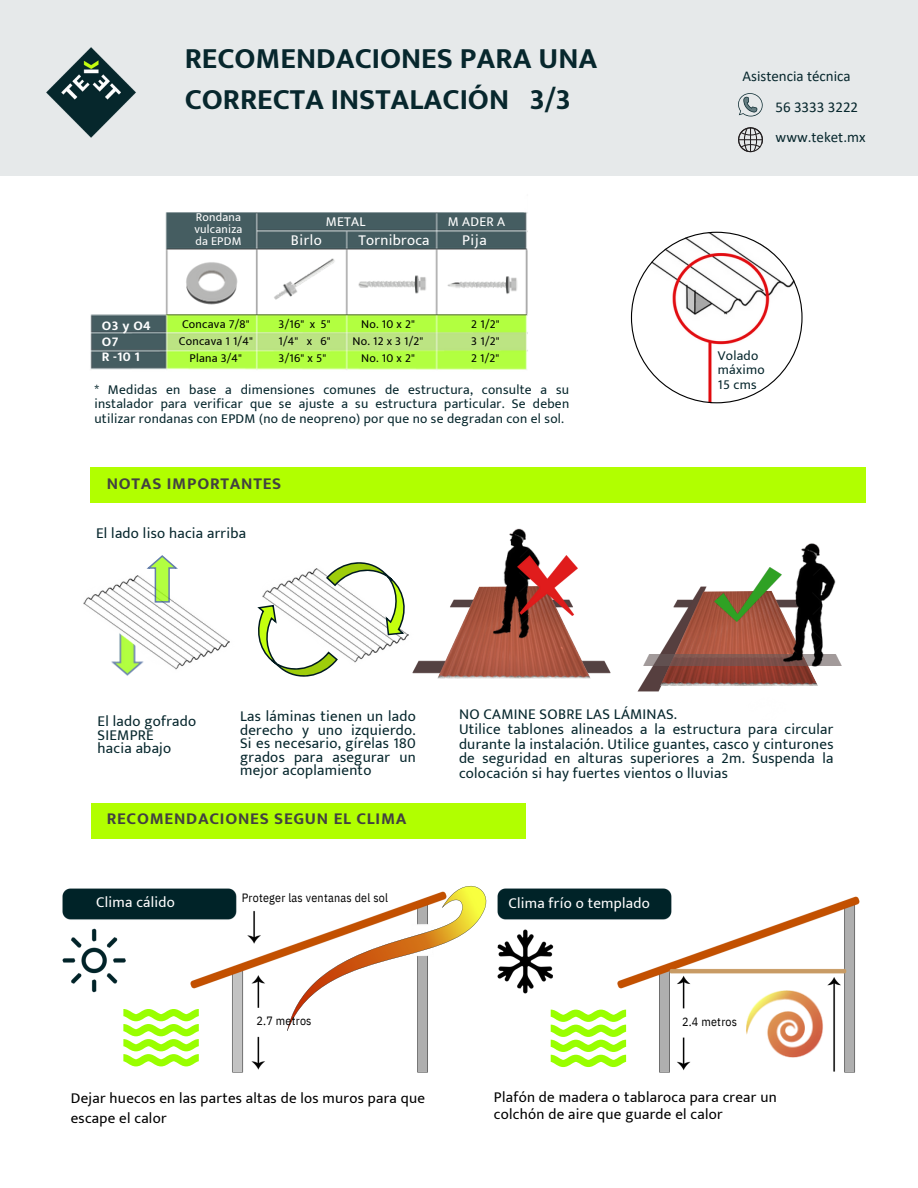
<style>
.page{position:relative;width:918px;height:1188px;background:#fff}
.page>*{position:absolute;margin:0;border:0;box-sizing:border-box;transform-origin:0 0}
.t1{font:700 30px/41.7px "Mukta";color:#07272d}
.t2{font:700 16.95px "Mukta";letter-spacing:.045em;color:#424141}
.t3{font:15px/13.5px "Mukta";letter-spacing:.02em;color:#07272d}
.t4{font:15px/16.8px "Mukta";letter-spacing:.02em;color:#000}
.t5{font:15px "Mukta";letter-spacing:.02em;color:#fff}
.t6{font:15px "Calibri";color:#07272d}
.t7{font:13.5px/14.7px "Mukta";letter-spacing:.02em;color:#07272d;text-align:justify}
.t8{font:700 13.5px/15.8px "Mukta";letter-spacing:.03em;color:#fff}
.t9{font:13.5px "Mukta";letter-spacing:.025em;color:#fff}
.t10{font:12px/17px "Mukta";letter-spacing:.02em;color:#000}
.t11{font:12px "IBM Plex Sans Cond";letter-spacing:.02em;color:#000}
.t12{font:12px/12px "Mukta";letter-spacing:.02em;color:#fff;text-align:justify}
</style>
<div class="page">
<div style="left:0;top:0;width:918px;height:175px;background:#e6e9ea"></div>
<img style="left:46px;top:47px;width:90px;height:91px">
<img style="left:62px;top:888px;width:366px;height:185px">
<img style="left:497px;top:888px;width:363px;height:185px">
<svg style="left:287px;top:886px;width:200px;height:145px"></svg>
<img style="left:747px;top:991px;width:76px;height:66px">
<div style="left:91px;top:803px;width:434px;height:36px;background:#b1ff00"></div>
<img style="left:124px;top:673px;width:7px;height:3px">
<img style="left:637px;top:586px;width:70px;height:106px">
<img style="left:660px;top:591px;width:123px;height:63px">
<img style="left:660px;top:666px;width:158px;height:20px">
<img style="left:643px;top:654px;width:199px;height:12px">
<img style="left:783px;top:543px;width:57px;height:127px">
<img style="left:715px;top:568px;width:66px;height:54px">
<img style="left:412px;top:660px;width:199px;height:19px">
<img style="left:437px;top:586px;width:154px;height:92px">
<img style="left:493px;top:528px;width:51px;height:114px">
<img style="left:517px;top:556px;width:61px;height:59px">
<svg style="left:257px;top:562px;width:148px;height:115px"></svg>
<img style="left:83px;top:575px;width:147px;height:98px">
<svg style="left:147px;top:555px;width:31px;height:48px"></svg>
<img style="left:90px;top:212px;width:438px;height:158px">
<div style="left:91px;top:468px;width:775px;height:35px;background:#b1ff00"></div>
<svg style="left:631px;top:232px;width:172px;height:171px"></svg>
<svg style="left:738px;top:93px;width:25px;height:23px"></svg>
<svg style="left:738px;top:127px;width:25px;height:25px"></svg>
<p class="t1" style="left:185px;top:36px;width:414px">RECOMENDACIONES PARA UNA<br>CORRECTA INSTALACIÓN 3/3</p>
<h4 class="t8" style="left:102px;top:317px;width:51px">O3 y O4<br>O7<br>R -10 1</h4>
<p class="t12" style="left:195px;top:211px;width:49px">Rondana vulcaniza da EPDM</p>
<h3 class="t9" style="left:326px;top:214px;width:42px">METAL</h3>
<h5 class="t9" style="left:448px;top:214px;width:59px">M ADER A</h5>
<h4 class="t5" style="left:291px;top:231px;width:33px">Birlo</h4>
<h3 class="t5" style="left:358px;top:231px;width:73px">Tornibroca</h3>
<h3 class="t5" style="left:462px;top:231px;width:26px">Pija</h3>
<p class="t10" style="left:179px;top:315px;width:76px">Concava 7/8"<br>Concava 1 1/4"</p>
<p class="t10" style="left:190px;top:349px;width:54px">Plana 3/4"</p>
<p class="t10" style="left:279px;top:315px;width:54px">3/16" x 5"<br>1/4" x 6"</p>
<p class="t10" style="left:279px;top:349px;width:49px">3/16" x 5"</p>
<h6 class="t10" style="left:361px;top:316px;width:55px">No. 10 x 2"</h6>
<p class="t10" style="left:353px;top:333px;width:72px">No. 12 x 3 1/2"</p>
<h6 class="t10" style="left:361px;top:350px;width:55px">No. 10 x 2"</h6>
<h3 class="t10" style="left:471px;top:316px;width:30px;text-align:justify">2 1/2" 3 1/2" 2 1/2"</h3>
<p class="t7" style="left:94px;top:382px;width:476px">* Medidas en base a dimensiones comunes de estructura, consulte a su instalador para verificar que se ajuste a su estructura particular. Se deben utilizar rondanas con EPDM (no de neopreno) por que no se degradan con el sol.</p>
<p class="t2" style="left:107px;top:473px;width:176px">NOTAS IMPORTANTES</p>
<h3 class="t3" style="left:96px;top:526px;width:152px">El lado liso hacia arriba</h3>
<p class="t6" style="left:743px;top:70px;width:110px">Asistencia técnica</p>
<p class="t6" style="left:775px;top:100px;width:84px">56 3333 3222</p>
<h3 class="t6" style="left:776px;top:131px;width:91px">www.teket.mx</h3>
<p class="t7" style="left:718px;top:348px;width:48px;text-align:left">Volado máximo<br>15 cms</p>
<h3 class="t3" style="left:98px;top:714px;width:100px">El lado gofrado<br>SIEMPRE<br>hacia abajo</h3>
<h2 class="t3" style="left:240px;top:709px;width:177px;text-align:justify">Las láminas tienen un lado derecho y uno izquierdo.<br>Si es necesario, gírelas 180 grados para asegurar un mejor acoplamiento</h2>
<h1 class="t2" style="left:107px;top:809px;width:301px">RECOMENDACIONES SEGUN EL CLIMA</h1>
<p class="t3" style="left:459px;top:707px;width:376px;line-height:14.7px">NO CAMINE SOBRE LAS LÁMINAS.<br>Utilice tablones alineados a la estructura para circular durante la instalación. Utilice guantes, casco y cinturones de seguridad en alturas superiores</p>
<h3 class="t3" style="left:459px;top:751px;width:376px;line-height:14.7px;text-indent:248px">a 2m. Suspenda la colocación si hay fuertes vientos o lluvias</h3>
<p class="t11" style="left:242px;top:889px;width:148px">Proteger las ventanas del sol</p>
<p class="t5" style="left:96px;top:893px;width:80px">Clima cálido</p>
<p class="t5" style="left:508px;top:894px;width:143px">Clima frío o templado</p>
<p class="t11" style="left:257px;top:1013px;width:56px">2.7 metros</p>
<p class="t11" style="left:682px;top:1014px;width:56px">2.4 metros</p>
<p class="t4" style="left:71px;top:1089px;width:356px">Dejar huecos en las partes altas de los muros para que</p>
<p class="t4" style="left:71px;top:1109px;width:97px">escape el calor</p>
<p class="t4" style="left:494px;top:1089px;width:284px">Plafón de madera o tablaroca para crear un colchón de aire que guarde el calor</p>
</div>
